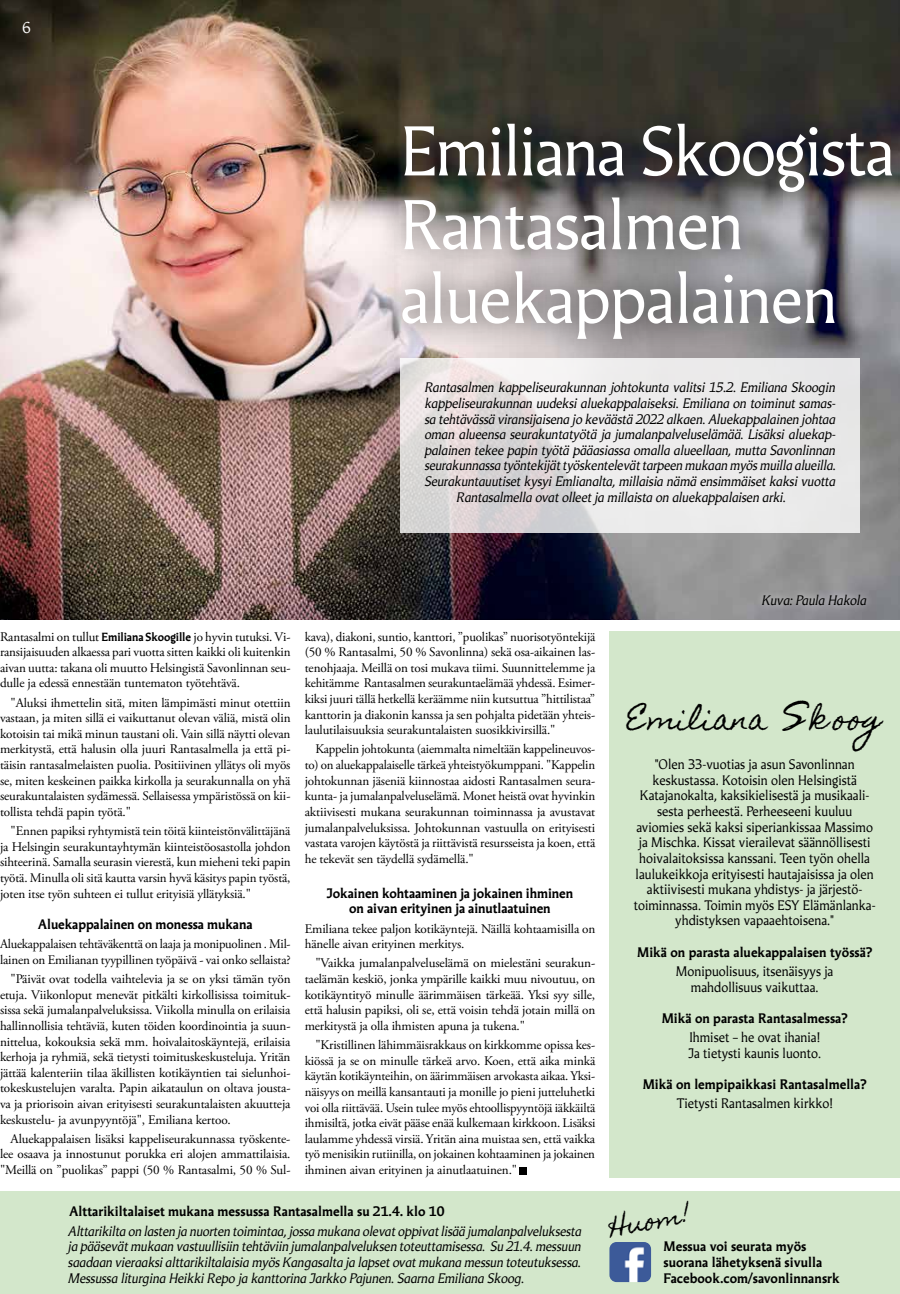
<style>
.page{position:relative;width:900px;height:1294px;background:#fff}
.page>*{position:absolute;margin:0;border:0;box-sizing:border-box;transform-origin:0 0}
.t1{font:66.25px/73.8px "Martti";letter-spacing:-.01em;color:#fff}
.t2{font:28.5px "Homemade Apple";color:#000}
.t3{font:23.75px "Homemade Apple";color:#000}
.t4{font:17.5px "Martti";color:#fff}
.t5{font:15px "Martti";color:#fff}
.t6{font:13.12px/15.6px "Adobe Garamond Pro";letter-spacing:-.01em;color:#000;text-align:justify}
.t7{font:italic 13.12px/15.6px "Martti";letter-spacing:-.01em;color:#000;text-align:justify}
.t8{font:13.12px/15.6px "Martti";color:#000;text-align:center}
.t9{font:700 13.12px/15.6px "Martti";color:#000;text-align:center}
.s1{font-family:"Martti";font-weight:700;font-size:11.25px}
.s2{font-family:"Rage";font-style:italic;font-size:41.5px}
</style>
<div class="page">
<div style="left:0;top:1191px;width:900px;height:102px;background:#d3e7cb"></div>
<img style="left:0;top:1px;width:900px;height:618px">
<div style="left:376px;top:98px;width:524px;height:267px;background:#000;opacity:.75"></div>
<svg style="left:400px;top:358px;width:460px;height:174px;background:#e6e4e4"></svg>
<div style="left:609px;top:631px;width:291px;height:546px;background:#d3e7cb"></div>
<img style="left:609px;top:1242px;width:42px;height:39px">
<div style="left:519px;top:1166px;width:7px;height:8px;background:#000"></div>
<div style="left:755px;top:587px;width:119px;height:25px;background:#fff;opacity:.75"></div>
<p class="t5" style="left:22px;top:19px;width:10px">6</p>
<h3 class="t4" style="left:27px;top:18px;width:11px">4</h3>
<h1 class="t1" style="left:400px;top:115px;width:496px">Emiliana Skoogista<br>Rantasalmen aluekappalainen</h1>
<p class="t7" style="left:425px;top:379px;width:413px">Rantasalmen kappeliseurakunnan johtokunta valitsi 15.2. Emiliana Skoogin</p>
<p class="t7" style="left:425px;top:395px;width:413px">kappeliseurakunnan uudeksi aluekappalaiseksi. Emiliana on toiminut samas-</p>
<p class="t7" style="left:425px;top:411px;width:413px">sa tehtävässä viransijaisena jo keväästä 2022 alkaen. Aluekappalainen johtaa</p>
<p class="t7" style="left:425px;top:426px;width:413px">oman alueensa seurakuntatyötä ja jumalanpalveluselämää. Lisäksi aluekap-</p>
<p class="t7" style="left:425px;top:442px;width:412px">palainen tekee papin työtä pääasiassa omalla alueellaan, mutta Savonlinnan</p>
<p class="t7" style="left:425px;top:457px;width:413px">seurakunnassa työntekijät työskentelevät tarpeen mukaan myös muilla alueilla.</p>
<p class="t7" style="left:425px;top:473px;width:412px">Seurakuntauutiset kysyi Emlianalta, millaisia nämä ensimmäiset kaksi vuotta</p>
<p class="t7" style="left:457px;top:489px;width:331px">Rantasalmella ovat olleet ja millaista on aluekappalaisen arki.</p>
<p class="t6" style="left:0;top:629px;width:292px">Rantasalmi on tullut <span class="s1">Emiliana Skoogille</span> jo hyvin tutuksi. Vi&shy;ransijaisuuden alkaessa pari vuotta sitten kaikki oli kuitenkin aivan uutta: takana oli muutto Helsingistä Savonlinnan seu&shy;dulle ja edessä ennestään tuntematon työtehtävä.</p>
<p class="t6" style="left:0;top:695px;width:292px;text-indent:11px">"Aluksi ihmettelin sitä, miten lämpimästi minut otettiin vastaan, ja miten sillä ei vaikuttanut olevan väliä, mistä olin kotoisin tai mikä minun taustani oli. Vain sillä näytti olevan merkitystä, että halusin olla juuri Rantasalmella ja että pi&shy;täisin rantasalmelaisten puolia. Positiivinen yllätys oli myös se, miten keskeinen paikka kirkolla ja seurakunnalla on yhä seurakuntalaisten sydämessä. Sellaisessa ympäristössä on kii&shy;tollista tehdä papin työtä."</p>
<p class="t6" style="left:0;top:823px;width:292px;text-indent:11px">"Ennen papiksi ryhtymistä tein töitä kiinteistönvälittäjänä ja Helsingin seurakuntayhtymän kiinteistöosastolla johdon sihteerinä. Samalla seurasin vierestä, kun mieheni teki papin työtä. Minulla oli sitä kautta varsin hyvä käsitys papin työstä, joten itse työn suhteen ei tullut erityisiä yllätyksiä."</p>
<p class="t9" style="left:38px;top:916px;width:216px">Aluekappalainen on monessa mukana</p>
<p class="t6" style="left:0;top:936px;width:292px">Aluekappalaisen tehtäväkenttä on laaja ja monipuolinen . Mil&shy;lainen on Emilianan tyypillinen työpäivä - vai onko sellaista?</p>
<p class="t6" style="left:0;top:971px;width:292px;text-indent:11px">"Päivät ovat todella vaihtelevia ja se on yksi tämän työn etuja. Viikonloput menevät pitkälti kirkollisissa toimituk&shy;sissa sekä jumalanpalveluksissa. Viikolla minulla on erilaisia hallinnollisia tehtäviä, kuten töiden koordinointia ja suun&shy;nittelua, kokouksia sekä mm. hoivalaitoskäyntejä, erilaisia kerhoja ja ryhmiä, sekä tietysti toimituskeskusteluja. Yritän jättää kalenteriin tilaa äkillisten kotikäyntien tai sielunhoi&shy;tokeskustelujen varalta. Papin aikataulun on oltava jousta&shy;va ja priorisoin aivan erityisesti seurakuntalaisten akuutteja keskustelu- ja avunpyyntöjä", Emiliana kertoo.</p>
<p class="t6" style="left:0;top:1131px;width:292px;text-indent:11px">Aluekappalaisen lisäksi kappeliseurakunnassa työskente&shy;lee osaava ja innostunut porukka eri alojen ammattilaisia. "Meillä on ”puolikas” pappi (50 % Rantasalmi, 50 % Sul-</p>
<p class="t6" style="left:305px;top:629px;width:292px">kava), diakoni, suntio, kanttori, ”puolikas” nuorisotyöntekijä (50 % Rantasalmi, 50 % Savonlinna) sekä osa-aikainen las&shy;tenohjaaja. Meillä on tosi mukava tiimi. Suunnittelemme ja kehitämme Rantasalmen seurakuntaelämää yhdessä. Esimer&shy;kiksi juuri tällä hetkellä keräämme niin kutsuttua ”hittilistaa” kanttorin ja diakonin kanssa ja sen pohjalta pidetään yhteis&shy;laulutilaisuuksia seurakuntalaisten suosikkivirsillä."</p>
<p class="t6" style="left:305px;top:742px;width:292px;text-indent:11px">Kappelin johtokunta (aiemmalta nimeltään kappelineuvos&shy;to) on aluekappalaiselle tärkeä yhteistyökumppani. "Kappelin johtokunnan jäseniä kiinnostaa aidosti Rantasalmen seura&shy;kunta- ja jumalanpalveluselämä. Monet heistä ovat hyvinkin aktiivisesti mukana seurakunnan toiminnassa ja avustavat jumalanpalveluksissa. Johtokunnan vastuulla on erityisesti vastata varojen käytöstä ja riittävistä resursseista ja koen, että he tekevät sen täydellä sydämellä."</p>
<p class="t9" style="left:327px;top:884px;width:248px">Jokainen kohtaaminen ja jokainen ihminen on aivan erityinen ja ainutlaatuinen</p>
<p class="t6" style="left:305px;top:921px;width:292px">Emiliana tekee paljon kotikäyntejä. Näillä kohtaamisilla on hänelle aivan erityinen merkitys.</p>
<p class="t6" style="left:305px;top:955px;width:292px;text-indent:11px">"Vaikka jumalanpalveluselämä on mielestäni seurakun&shy;taelämän keskiö, jonka ympärille kaikki muu nivoutuu, on kotikäyntityö minulle äärimmäisen tärkeää. Yksi syy sille, että halusin papiksi, oli se, että voisin tehdä jotain millä on merkitystä ja olla ihmisten apuna ja tukena."</p>
<p class="t6" style="left:305px;top:1037px;width:292px;text-indent:11px">"Kristillinen lähimmäisrakkaus on kirkkomme opissa kes&shy;kiössä ja se on minulle tärkeä arvo. Koen, että aika minkä käytän kotikäynteihin, on äärimmäisen arvokasta aikaa. Yksi&shy;näisyys on meillä kansantauti ja monille jo pieni jutteluhetki voi olla riittävää. Usein tulee myös ehtoollispyyntöjä iäkkäiltä ihmisiltä, jotka eivät pääse enää kulkemaan kirkkoon. Lisäksi laulamme yhdessä virsiä. Yritän aina muistaa sen, että vaikka työ menisikin rutiinilla, on jokainen kohtaaminen ja jokainen ihminen aivan erityinen ja ainutlaatuinen."</p>
<p class="t7" style="left:762px;top:592px;width:107px">Kuva: Paula Hakola</p>
<h2 class="t2" style="left:627px;top:702px;width:257px">Emiliana <span class="s2">S</span> k oog</h2>
<p class="t8" style="left:634px;top:756px;width:243px">"Olen 33-vuotias ja asun Savonlinnan keskustassa. Kotoisin olen Helsingistä Katajanokalta, kaksikielisestä ja musikaali&shy;sesta perheestä. Perheeseeni kuuluu aviomies sekä kaksi siperiankissaa Massimo ja Mischka. Kissat vierailevat säännöllisesti hoivalaitoksissa kanssani. Teen työn ohella laulukeikkoja erityisesti hautajaisissa ja olen aktiivisesti mukana yhdistys- ja järjestö&shy;toiminnassa. Toimin myös ESY Elämänlanka&shy;yhdistyksen vapaaehtoisena."</p>
<p class="t9" style="left:637px;top:943px;width:236px">Mikä on parasta aluekappalaisen työssä?</p>
<p class="t8" style="left:676px;top:963px;width:159px">Monipuolisuus, itsenäisyys ja mahdollisuus vaikuttaa.</p>
<p class="t9" style="left:662px;top:1009px;width:187px">Mikä on parasta Rantasalmessa?</p>
<p class="t8" style="left:688px;top:1029px;width:134px;text-align:left">Ihmiset – he ovat ihania!<br>Ja tietysti kaunis luonto.</p>
<p class="t9" style="left:643px;top:1075px;width:225px">Mikä on lempipaikkasi Rantasalmella?</p>
<p class="t8" style="left:677px;top:1095px;width:157px">Tietysti Rantasalmen kirkko!</p>
<p class="t9" style="left:69px;top:1202px;width:377px">Alttarikiltalaiset mukana messussa Rantasalmella su 21.4. klo 10</p>
<p class="t7" style="left:68px;top:1222px;width:515px">Alttarikilta on lasten ja nuorten toimintaa, jossa mukana olevat oppivat lisää jumalanpalveluksesta ja pääsevät mukaan vastuullisiin tehtäviin jumalanpalveluksen toteuttamisessa. Su 21.4. messuun saadaan vieraaksi alttarikiltalaisia myös Kangasalta ja lapset ovat mukana messun toteutuksessa.<br>Messussa liturgina Heikki Repo ja kanttorina Jarkko Pajunen. Saarna Emiliana Skoog.</p>
<h3 class="t3" style="left:607px;top:1215px;width:84px;rotate:-12deg">Huom!</h3>
<p class="t9" style="left:664px;top:1238px;width:178px;text-align:left">Messua voi seurata myös suorana lähetyksenä sivulla<br>Facebook.com/savonlinnansrk</p>
</div>
